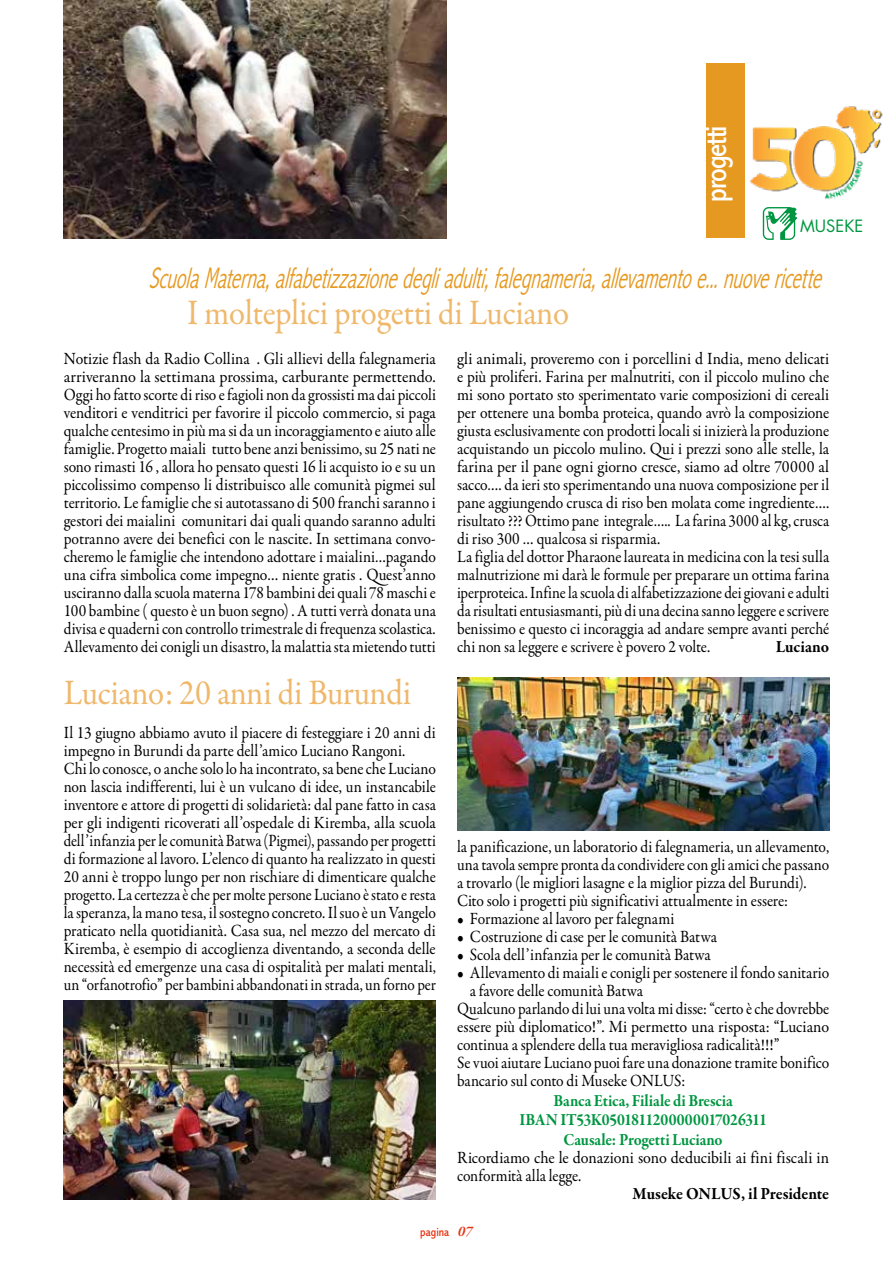
<style>
.page{position:relative;width:893px;height:1263px;background:#fff}
.page>*{position:absolute;margin:0;border:0;box-sizing:border-box;transform-origin:0 0}
.t1{font:36px "Garamond Premr Pro";letter-spacing:-.01em;color:#efb86b;scale:.92 1}
.t2{font:italic 300 condensed 30px "Abadi MT Std";color:#e69920;scale:.76 1}
.t3{font:condensed 30px "Abadi MT Std";letter-spacing:-.04em;color:#fff}
.t4{font:17.25px/18px "Garamond Premr Pro";letter-spacing:-.005em;color:#000;scale:.9 1}
.t5{font:17.25px/18px "Garamond Premr Pro";letter-spacing:-.005em;color:#000;scale:.93 1}
.t6{font:17.25px/18px "Garamond Premr Pro";letter-spacing:-.005em;color:#000;text-align:justify;scale:.92 1}
.t7{font:700 17.25px/19.6px "Garamond Premr Pro";letter-spacing:-.01em;color:#009641;text-align:center;scale:.9 1}
.t8{font:17.25px/18px "Garamond Premr Pro";letter-spacing:-.005em;color:#000;scale:.94 1}
.t9{font:17.25px "Garamond Premr Pro";letter-spacing:-.005em;color:#000;scale:.89 1}
.t10{font:700 17.25px "Garamond Premr Pro";letter-spacing:-.005em;color:#000;scale:.94 1}
.t11{font:16.5px "Futura Std";color:#009641}
.t12{font:condensed 12px "Abadi MT Std";color:#e63312}
.s1{font-family:"Garamond Premr Pro";font-weight:600;font-style:italic;font-stretch:normal;font-size:15px}
</style>
<div class="page">
<img style="left:749px;top:106px;width:134px;height:94px">
<svg style="left:763px;top:207px;width:34px;height:33px"></svg>
<div style="left:706px;top:64px;width:38px;height:174px;background:#e69920"></div>
<img style="left:64px;top:0;width:382px;height:238px">
<img style="left:64px;top:1000px;width:372px;height:199px">
<img style="left:457px;top:678px;width:372px;height:153px">
<h2 class="t3" style="left:700px;top:202px;width:78px;rotate:-90deg">progetti</h2>
<p class="t11" style="left:800px;top:215px;width:65px">MUSEKE</p>
<h2 class="t2" style="left:149px;top:262px;width:896px">ScuolaMaterna,alfabetizzazionedegliadulti,falegnameria,allevamentoe...nuovericette</h2>
<h1 class="t1" style="left:187px;top:291px;width:417px">I molteplici progetti di Luciano</h1>
<p class="t6" style="left:64px;top:350px;width:406px">Notizie flash da Radio Collina . Gli allievi della falegnameria arriveranno la settimana prossima, carburante permettendo.<br>Oggi ho fatto scorte di riso e fagioli non da grossisti ma dai piccoli venditori e venditrici per favorire il piccolo commercio, si paga qualche centesimo in più ma si da un incoraggiamento e aiuto alle famiglie. Progetto maiali tutto bene anzi benissimo, su 25 nati ne sono rimasti 16 , allora ho pensato questi 16 li acquisto io e su un piccolissimo compenso li distribuisco alle comunità pigmei sul territorio. Le famiglie che si autotassano di 500 franchi saranno i gestori dei maialini comunitari dai quali quando saranno adulti potranno avere dei benefici con le nascite. In settimana convo&shy;cheremo le famiglie che intendono adottare i maialini…pagando una cifra simbolica come impegno… niente gratis . Quest’anno usciranno dalla scuola materna 178 bambini dei quali 78 maschi e 100 bambine ( questo è un buon segno) . A tutti verrà donata una divisa e quaderni con controllo trimestrale di frequenza scolastica.<br>Allevamento dei conigli un disastro, la malattia sta mietendo tutti</p>
<p class="t5" style="left:457px;top:350px;width:402px">gli animali, proveremo con i porcellini d India, meno delicati e più proliferi. Farina per malnutriti, con il piccolo mulino che mi sono portato sto sperimentato varie composizioni di cereali per ottenere una bomba proteica, quando avrò la composizione giusta esclusivamente con prodotti locali si inizierà la produzione acquistando un piccolo mulino. Qui i prezzi sono alle stelle, la farina per il pane ogni giorno cresce, siamo ad oltre 70000 al sacco…. da ieri sto sperimentando una nuova composizione per il pane aggiungendo crusca di riso ben molata come ingrediente…. risultato ??? Ottimo pane integrale….. La farina 3000 al kg, crusca di riso 300 … qualcosa si risparmia.<br>La figlia del dottor Pharaone laureata in medicina con la tesi sulla malnutrizione mi darà le formule per preparare un ottima farina iperproteica. Infine la scuola di alfabetizzazione dei giovani e adulti da risultati entusiasmanti, più di una decina sanno leggere e scrivere benissimo e questo ci incoraggia ad andare sempre avanti perché chi non sa leggere e scrivere è povero 2 volte.</p>
<p class="t10" style="left:776px;top:636px;width:58px">Luciano</p>
<h1 class="t1" style="left:64px;top:671px;width:379px">Luciano: 20 anni di Burundi</h1>
<p class="t4" style="left:64px;top:724px;width:415px">Il 13 giugno abbiamo avuto il piacere di festeggiare i 20 anni di impegno in Burundi da parte dell’amico Luciano Rangoni.<br>Chi lo conosce, o anche solo lo ha incontrato, sa bene che Luciano non lascia indifferenti, lui è un vulcano di idee, un instancabile inventore e attore di progetti di solidarietà: dal pane fatto in casa per gli indigenti ricoverati all’ospedale di Kiremba, alla scuola dell’infanzia per le comunità Batwa (Pigmei), passando per progetti di formazione al lavoro. L’elenco di quanto ha realizzato in questi 20 anni è troppo lungo per non rischiare di dimenticare qualche progetto. La certezza è che per molte persone Luciano è stato e resta la speranza, la mano tesa, il sostegno concreto. Il suo è un Vangelo praticato nella quotidianità. Casa sua, nel mezzo del mercato di Kiremba, è esempio di accoglienza diventando, a seconda delle necessità ed emergenze una casa di ospitalità per malati mentali, un “orfanotrofio” per bambini abbandonati in strada, un forno per</p>
<p class="t4" style="left:457px;top:838px;width:415px">la panificazione, un laboratorio di falegnameria, un allevamento, una tavola sempre pronta da condividere con gli amici che passano a trovarlo (le migliori lasagne e la miglior pizza del Burundi).<br>Cito solo i progetti più significativi attualmente in essere:</p>
<p class="t4" style="left:457px;top:910px;width:243px">• Formazione al lavoro per falegnami</p>
<p class="t4" style="left:457px;top:928px;width:290px">• Costruzione di case per le comunità Batwa</p>
<p class="t4" style="left:457px;top:946px;width:283px">• Scola dell’infanzia per le comunità Batwa</p>
<p class="t4" style="left:457px;top:964px;width:415px">• Allevamento di maiali e conigli per sostenere il fondo sanitario</p>
<p class="t4" style="left:470px;top:982px;width:194px">a favore delle comunità Batwa</p>
<p class="t9" style="left:457px;top:998px;width:420px">Qualcuno parlando di lui una volta mi disse: “certo è che dovrebbe</p>
<p class="t5" style="left:457px;top:1018px;width:402px">essere più diplomatico!”. Mi permetto una risposta: “Luciano</p>
<p class="t4" style="left:457px;top:1036px;width:360px">continua a splendere della tua meravigliosa radicalità!!!”</p>
<p class="t4" style="left:457px;top:1054px;width:415px">Se vuoi aiutare Luciano puoi fare una donazione tramite bonifico</p>
<p class="t4" style="left:457px;top:1072px;width:255px">bancario sul conto di Museke ONLUS:</p>
<p class="t7" style="left:519px;top:1091px;width:277px">Banca Etica, Filiale di Brescia<br>IBAN IT53K0501811200000017026311<br>Causale: Progetti Luciano</p>
<p class="t8" style="left:457px;top:1149px;width:397px">Ricordiamo che le donazioni sono deducibili ai fini fiscali in conformità alla legge.</p>
<p class="t10" style="left:633px;top:1183px;width:211px">Museke ONLUS, il Presidente</p>
<p class="t12" style="left:420px;top:1225px;width:54px">pagina <span class="s1">07</span></p>
</div>
